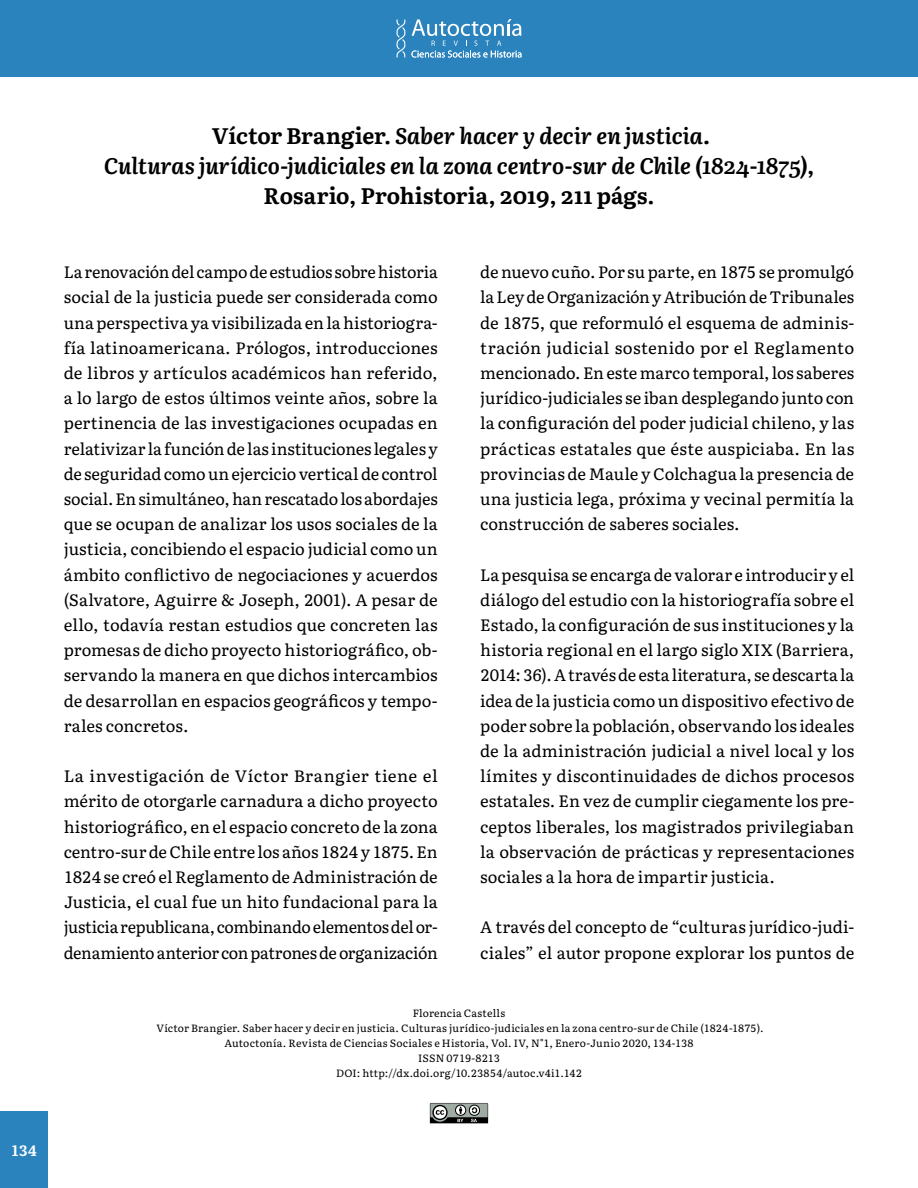
<style>
.page{position:relative;width:918px;height:1188px;background:#fff}
.page>*{position:absolute;margin:0;border:0;box-sizing:border-box;transform-origin:0 0}
.t1{font:italic 700 22.5px/30px "Literata";color:#000001;text-align:center}
.t2{font:16.5px/25.2px "Literata";letter-spacing:.005em;color:#000001;text-align:justify}
.t3{font:700 15px "Literata";color:#fff}
.t4{font:10.5px/15px "Literata";letter-spacing:.02em;color:#000001;text-align:center}
.s1{font-style:normal}
</style>
<div class="page">
<div style="left:0;top:1111px;width:48px;height:77px;background:#2a83bd"></div>
<div style="left:0;top:0;width:918px;height:77px;background:#2a83bd"></div>
<svg style="left:396px;top:19px;width:126px;height:39px"></svg>
<svg style="left:430px;top:1103px;width:58px;height:20px"></svg>
<p class="t3" style="left:11px;top:1138px;width:28px">134</p>
<h1 class="t1" style="left:104px;top:120px;width:712px"><span class="s1">Víctor Brangier.</span> Saber hacer y decir en justicia.<br>Culturas jurídico-judiciales en la zona centro-sur de Chile (1824-1875)<span class="s1">,<br>Rosario, Prohistoria, 2019, 211 págs.</span></h1>
<p class="t2" style="left:64px;top:258px;width:375px">La renovación del campo de estudios sobre historia social de la justicia puede ser considerada como una perspectiva ya visibilizada en la historiogra&shy;fía latinoamericana. Prólogos, introducciones de libros y artículos académicos han referido, a lo largo de estos últimos veinte años, sobre la pertinencia de las investigaciones ocupadas en relativizar la función de las instituciones legales y de seguridad como un ejercicio vertical de control social. En simultáneo, han rescatado los abordajes que se ocupan de analizar los usos sociales de la justicia, concibiendo el espacio judicial como un ámbito conflictivo de negociaciones y acuerdos (Salvatore, Aguirre &amp; Joseph, 2001). A pesar de ello, todavía restan estudios que concreten las promesas de dicho proyecto historiográfico, ob&shy;servando la manera en que dichos intercambios de desarrollan en espacios geográficos y tempo&shy;rales concretos.</p>
<p class="t2" style="left:64px;top:762px;width:376px">La investigación de Víctor Brangier tiene el mérito de otorgarle carnadura a dicho proyecto historiográfico, en el espacio concreto de la zona centro-sur de Chile entre los años 1824 y 1875. En 1824 se creó el Reglamento de Administración de Justicia, el cual fue un hito fundacional para la justicia republicana, combinando elementos del or&shy;denamiento anterior con patrones de organización</p>
<p class="t2" style="left:480px;top:258px;width:376px">de nuevo cuño. Por su parte, en 1875 se promulgó la Ley de Organización y Atribución de Tribunales de 1875, que reformuló el esquema de adminis&shy;tración judicial sostenido por el Reglamento mencionado. En este marco temporal, los saberes jurídico-judiciales se iban desplegando junto con la configuración del poder judicial chileno, y las prácticas estatales que éste auspiciaba. En las provincias de Maule y Colchagua la presencia de una justicia lega, próxima y vecinal permitía la construcción de saberes sociales.</p>
<p class="t2" style="left:480px;top:561px;width:376px">La pesquisa se encarga de valorar e introducir y el diálogo del estudio con la historiografía sobre el Estado, la configuración de sus instituciones y la historia regional en el largo siglo XIX (Barriera, 2014: 36). A través de esta literatura, se descarta la idea de la justicia como un dispositivo efectivo de poder sobre la población, observando los ideales de la administración judicial a nivel local y los límites y discontinuidades de dichos procesos estatales. En vez de cumplir ciegamente los pre&shy;ceptos liberales, los magistrados privilegiaban la observación de prácticas y representaciones sociales a la hora de impartir justicia.</p>
<p class="t2" style="left:480px;top:914px;width:376px">A través del concepto de “culturas jurídico-judi&shy;ciales” el autor propone explorar los puntos de</p>
<p class="t4" style="left:156px;top:1005px;width:609px">Florencia Castells<br>Víctor Brangier. Saber hacer y decir en justicia. Culturas jurídico-judiciales en la zona centro-sur de Chile (1824-1875).<br>Autoctonía. Revista de Ciencias Sociales e Historia, Vol. IV, N°1, Enero-Junio 2020, 134-138<br>ISSN 0719-8213<br>DOI: http://dx.doi.org/10.23854/autoc.v4i1.142</p>
</div>
